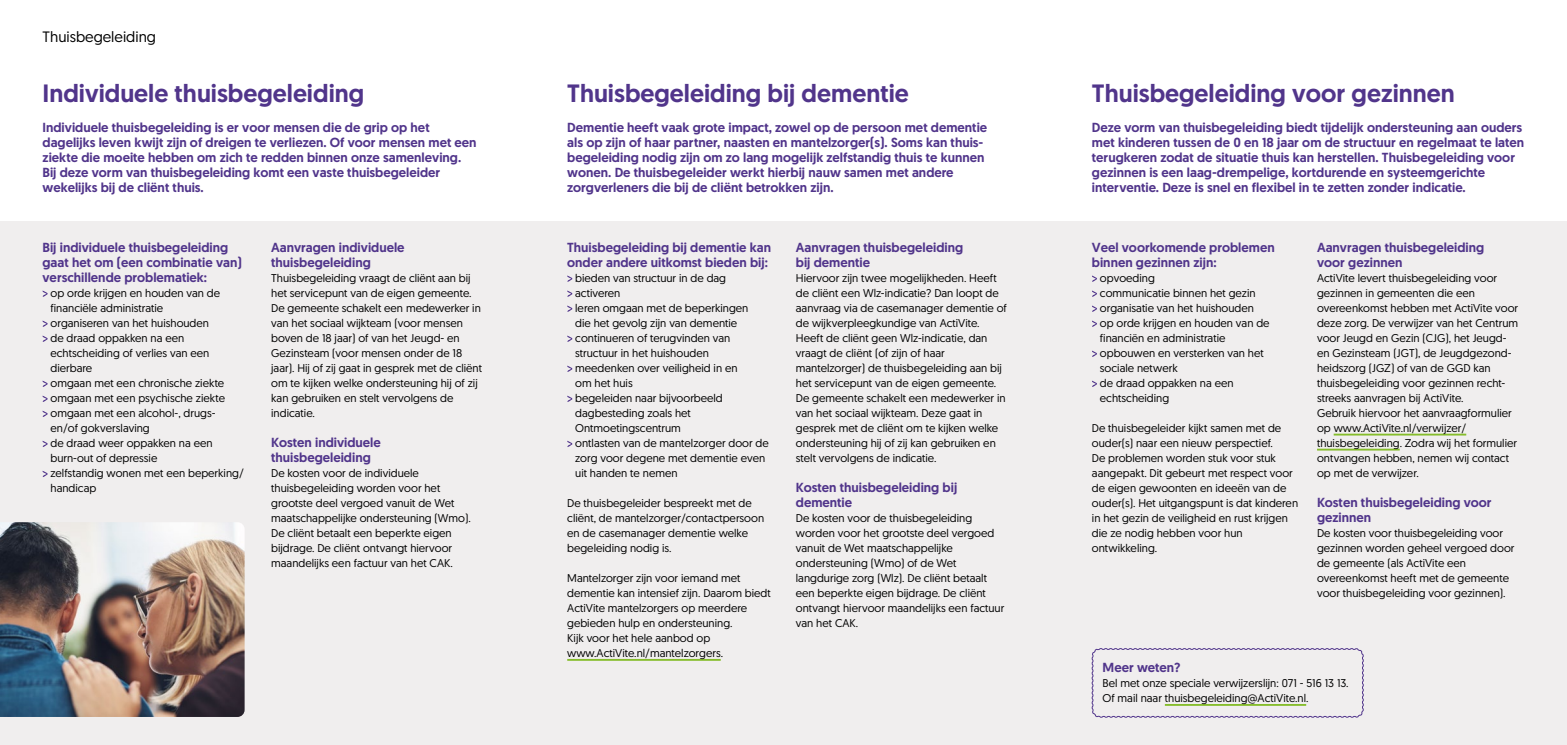
<style>
.page{position:relative;width:1567px;height:745px;background:#fff}
.page>*{position:absolute;margin:0;border:0;box-sizing:border-box;transform-origin:0 0}
.t1{font:500 25px "Geomanist";color:#51358b}
.t2{font:15px "Geomanist";color:#000}
.t3{font:500 13.12px/15px "Geomanist";color:#51358b}
.t4{font:11.25px/15px "Geomanist";color:#000}
</style>
<div class="page">
<div style="left:0;top:222px;width:1566px;height:522px;background:#f0eeee"></div>
<svg style="left:43px;top:290px;width:5px;height:7px"></svg>
<svg style="left:43px;top:320px;width:5px;height:7px"></svg>
<svg style="left:43px;top:336px;width:5px;height:6px"></svg>
<svg style="left:43px;top:381px;width:5px;height:6px"></svg>
<svg style="left:43px;top:396px;width:5px;height:6px"></svg>
<svg style="left:43px;top:411px;width:5px;height:6px"></svg>
<svg style="left:43px;top:441px;width:5px;height:6px"></svg>
<svg style="left:43px;top:471px;width:5px;height:6px"></svg>
<hr style="left:567px;top:658px;width:153px;height:2px;background:#86bd2c">
<svg style="left:567px;top:275px;width:5px;height:7px"></svg>
<svg style="left:567px;top:290px;width:5px;height:7px"></svg>
<svg style="left:567px;top:305px;width:5px;height:7px"></svg>
<svg style="left:567px;top:335px;width:5px;height:7px"></svg>
<svg style="left:567px;top:365px;width:5px;height:7px"></svg>
<svg style="left:567px;top:395px;width:5px;height:7px"></svg>
<svg style="left:567px;top:440px;width:5px;height:7px"></svg>
<svg style="left:1092px;top:275px;width:4px;height:7px"></svg>
<svg style="left:1092px;top:290px;width:4px;height:7px"></svg>
<svg style="left:1092px;top:305px;width:4px;height:7px"></svg>
<svg style="left:1092px;top:320px;width:4px;height:7px"></svg>
<svg style="left:1092px;top:350px;width:4px;height:7px"></svg>
<svg style="left:1092px;top:380px;width:4px;height:7px"></svg>
<hr style="left:1333px;top:433px;width:132px;height:2px;background:#86bd2c">
<hr style="left:1316px;top:448px;width:83px;height:2px;background:#86bd2c">
<svg style="left:1091px;top:648px;width:272px;height:69px"></svg>
<hr style="left:1164px;top:703px;width:141px;height:2px;background:#86bd2c">
<img style="left:0;top:522px;width:244px;height:194px">
<p class="t2" style="left:43px;top:27px;width:115px">Thuisbegeleiding</p>
<p class="t1" style="left:43px;top:76px;width:323px">Individuele thuisbegeleiding</p>
<p class="t3" style="left:43px;top:119px;width:435px">Individuele thuisbegeleiding is er voor mensen die de grip op het dagelijks leven kwijt zijn of dreigen te verliezen. Of voor mensen met een ziekte die moeite hebben om zich te redden binnen onze samenleving.<br>Bij deze vorm van thuisbegeleiding komt een vaste thuisbegeleider wekelijks bij de cliënt thuis.</p>
<p class="t1" style="left:567px;top:76px;width:343px">Thuisbegeleiding bij dementie</p>
<p class="t3" style="left:567px;top:119px;width:421px">Dementie heeft vaak grote impact, zowel op de persoon met dementie als op zijn of haar partner, naasten en mantelzorger(s). Soms kan thuis&shy;begeleiding nodig zijn om zo lang mogelijk zelfstandig thuis te kunnen wonen. De thuisbegeleider werkt hierbij nauw samen met andere zorgverleners die bij de cliënt betrokken zijn.</p>
<p class="t1" style="left:1091px;top:76px;width:364px">Thuisbegeleiding voor gezinnen</p>
<p class="t3" style="left:1091px;top:119px;width:434px">Deze vorm van thuisbegeleiding biedt tijdelijk ondersteuning aan ouders met kinderen tussen de 0 en 18 jaar om de structuur en regelmaat te laten terugkeren zodat de situatie thuis kan herstellen. Thuisbegeleiding voor gezinnen is een laag-drempelige, kortdurende en systeemgerichte interventie. Deze is snel en flexibel in te zetten zonder indicatie.</p>
<p class="t3" style="left:43px;top:239px;width:201px">Bij individuele thuisbegeleiding gaat het om (een combinatie van) verschillende problematiek:</p>
<p class="t4" style="left:51px;top:285px;width:171px">op orde krijgen en houden van de financiële administratie</p>
<p class="t4" style="left:51px;top:315px;width:160px">organiseren van het huishouden</p>
<p class="t4" style="left:51px;top:330px;width:160px">de draad oppakken na een echtscheiding of verlies van een dierbare</p>
<p class="t4" style="left:51px;top:375px;width:175px">omgaan met een chronische ziekte</p>
<p class="t4" style="left:51px;top:390px;width:176px">omgaan met een psychische ziekte</p>
<p class="t4" style="left:51px;top:405px;width:166px">omgaan met een alcohol-, drugs&shy;en/of gokverslaving</p>
<p class="t4" style="left:51px;top:435px;width:163px">de draad weer oppakken na een burn-out of depressie</p>
<p class="t4" style="left:51px;top:465px;width:195px">zelfstandig wonen met een beperking/ handicap</p>
<p class="t3" style="left:271px;top:239px;width:135px">Aanvragen individuele thuisbegeleiding</p>
<p class="t4" style="left:271px;top:270px;width:212px">Thuisbegeleiding vraagt de cliënt aan bij het servicepunt van de eigen gemeente.<br>De gemeente schakelt een medewerker in van het sociaal wijkteam (voor mensen boven de 18 jaar) of van het Jeugd- en Gezinsteam (voor mensen onder de 18 jaar). Hij of zij gaat in gesprek met de cliënt om te kijken welke ondersteuning hij of zij kan gebruiken en stelt vervolgens de indicatie.</p>
<p class="t3" style="left:271px;top:434px;width:111px">Kosten individuele thuisbegeleiding</p>
<p class="t4" style="left:271px;top:465px;width:201px">De kosten voor de individuele thuisbegeleiding worden voor het grootste deel vergoed vanuit de Wet maatschappelijke ondersteuning (Wmo).<br>De cliënt betaalt een beperkte eigen bijdrage. De cliënt ontvangt hiervoor maandelijks een factuur van het CAK.</p>
<p class="t3" style="left:567px;top:239px;width:205px">Thuisbegeleiding bij dementie kan onder andere uitkomst bieden bij:</p>
<p class="t4" style="left:575px;top:270px;width:152px">bieden van structuur in de dag</p>
<p class="t4" style="left:575px;top:285px;width:47px">activeren</p>
<p class="t4" style="left:575px;top:300px;width:175px">leren omgaan met de beperkingen die het gevolg zijn van dementie</p>
<p class="t4" style="left:575px;top:330px;width:157px">continueren of terugvinden van structuur in het huishouden</p>
<p class="t4" style="left:575px;top:360px;width:164px">meedenken over veiligheid in en om het huis</p>
<p class="t4" style="left:575px;top:390px;width:149px">begeleiden naar bijvoorbeeld dagbesteding zoals het<br>Ontmoetingscentrum</p>
<p class="t4" style="left:575px;top:435px;width:195px">ontlasten van de mantelzorger door de zorg voor degene met dementie even uit handen te nemen</p>
<p class="t4" style="left:567px;top:495px;width:198px">De thuisbegeleider bespreekt met de cliënt, de mantelzorger/contactpersoon en de casemanager dementie welke begeleiding nodig is.</p>
<p class="t4" style="left:567px;top:570px;width:205px">Mantelzorger zijn voor iemand met dementie kan intensief zijn. Daarom biedt ActiVite mantelzorgers op meerdere gebieden hulp en ondersteuning.<br>Kijk voor het hele aanbod op www.ActiVite.nl/mantelzorgers.</p>
<p class="t3" style="left:795px;top:239px;width:169px">Aanvragen thuisbegeleiding bij dementie</p>
<p class="t4" style="left:795px;top:270px;width:212px">Hiervoor zijn twee mogelijkheden. Heeft de cliënt een Wlz-indicatie? Dan loopt de aanvraag via de casemanager dementie of de wijkverpleegkundige van ActiVite.<br>Heeft de cliënt geen Wlz-indicatie, dan vraagt de cliënt (of zijn of haar mantelzorger) de thuisbegeleiding aan bij het servicepunt van de eigen gemeente.<br>De gemeente schakelt een medewerker in van het sociaal wijkteam. Deze gaat in gesprek met de cliënt om te kijken welke ondersteuning hij of zij kan gebruiken en stelt vervolgens de indicatie.</p>
<p class="t3" style="left:795px;top:479px;width:163px">Kosten thuisbegeleiding bij dementie</p>
<p class="t4" style="left:795px;top:510px;width:210px">De kosten voor de thuisbegeleiding worden voor het grootste deel vergoed vanuit de Wet maatschappelijke ondersteuning (Wmo) of de Wet langdurige zorg (Wlz). De cliënt betaalt een beperkte eigen bijdrage. De cliënt ontvangt hiervoor maandelijks een factuur van het CAK.</p>
<p class="t3" style="left:1091px;top:239px;width:184px">Veel voorkomende problemen binnen gezinnen zijn:</p>
<p class="t4" style="left:1099px;top:270px;width:56px">opvoeding</p>
<p class="t4" style="left:1099px;top:285px;width:157px">communicatie binnen het gezin</p>
<p class="t4" style="left:1099px;top:300px;width:156px">organisatie van het huishouden</p>
<p class="t4" style="left:1099px;top:315px;width:171px">op orde krijgen en houden van de financiën en administratie</p>
<p class="t4" style="left:1099px;top:345px;width:165px">opbouwen en versterken van het sociale netwerk</p>
<p class="t4" style="left:1099px;top:375px;width:135px">de draad oppakken na een echtscheiding</p>
<p class="t4" style="left:1091px;top:420px;width:208px">De thuisbegeleider kijkt samen met de ouder(s) naar een nieuw perspectief.<br>De problemen worden stuk voor stuk aangepakt. Dit gebeurt met respect voor de eigen gewoonten en ideeën van de ouder(s). Het uitgangspunt is dat kinderen in het gezin de veiligheid en rust krijgen die ze nodig hebben voor hun ontwikkeling.</p>
<p class="t3" style="left:1316px;top:239px;width:169px">Aanvragen thuisbegeleiding voor gezinnen</p>
<p class="t4" style="left:1316px;top:270px;width:203px">ActiVite levert thuisbegeleiding voor gezinnen in gemeenten die een overeenkomst hebben met ActiVite voor deze zorg. De verwijzer van het Centrum voor Jeugd en Gezin (CJG), het Jeugd&shy;en Gezinsteam (JGT), de Jeugdgezond&shy;heidszorg (JGZ) of van de GGD kan thuisbegeleiding voor gezinnen recht&shy;streeks aanvragen bij ActiVite.<br>Gebruik hiervoor het aanvraagformulier op www.ActiVite.nl/verwijzer/ thuisbegeleiding. Zodra wij het formulier ontvangen hebben, nemen wij contact op met de verwijzer.</p>
<p class="t3" style="left:1316px;top:494px;width:176px">Kosten thuisbegeleiding voor gezinnen</p>
<p class="t4" style="left:1316px;top:525px;width:199px">De kosten voor thuisbegeleiding voor gezinnen worden geheel vergoed door de gemeente (als ActiVite een overeenkomst heeft met de gemeente voor thuisbegeleiding voor gezinnen).</p>
<p class="t3" style="left:1102px;top:659px;width:80px">Meer weten?</p>
<p class="t4" style="left:1102px;top:675px;width:247px">Bel met onze speciale verwijzerslijn: 071 - 516 13 13.<br>Of mail naar thuisbegeleiding@ActiVite.nl.</p>
</div>
